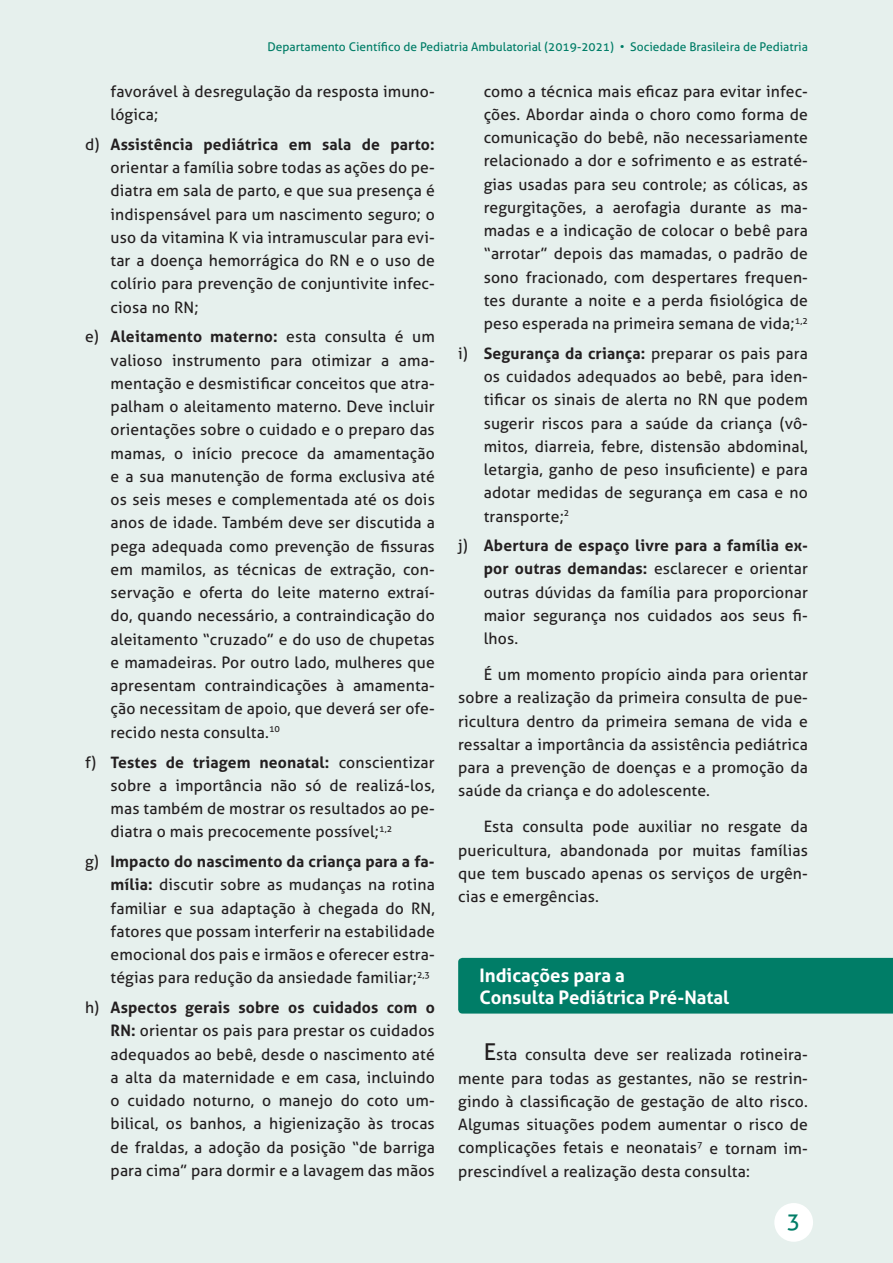
<style>
.page{position:relative;width:893px;height:1263px;background:#e6f0ed}
.page>*{position:absolute;margin:0;border:0;box-sizing:border-box;transform-origin:0 0}
.t1{font:22.5px "Aller";color:#007d67}
.t2{font:700 18.6px/22.4px "Aller";color:#fff}
.t3{font:15.75px/23.2px "Aller";letter-spacing:.01em;color:#231f20;text-align:justify}
.t4{font:12px "Aller";color:#007d67}
.s1{font-weight:700}
.s2{font-size:23.25px}
</style>
<div class="page">
<div style="left:774px;top:1203px;width:39px;height:39px;background:#fff;border-radius:50%"></div>
<div style="left:458px;top:958px;width:435px;height:55px;background:#007d67"></div>
<p class="t4" style="left:267px;top:39px;width:542px">Departamento Científico de Pediatria Ambulatorial (2019-2021) • Sociedade Brasileira de Pediatria</p>
<p class="t3" style="left:111px;top:79px;width:326px">favorável à desregulação da resposta imuno&shy;lógica;</p>
<p class="t3" style="left:111px;top:132px;width:326px;text-indent:-26px">d) <span class="s1">Assistência pediátrica em sala de parto: </span>orientar a família sobre todas as ações do pe&shy;diatra em sala de parto, e que sua presença é indispensável para um nascimento seguro; o uso da vitamina K via intramuscular para evi&shy;tar a doença hemorrágica do RN e o uso de colírio para prevenção de conjuntivite infec&shy;ciosa no RN;</p>
<p class="t3" style="left:111px;top:325px;width:326px;text-indent:-26px">e) <span class="s1">Aleitamento materno:</span> esta consulta é um valioso instrumento para otimizar a ama&shy;mentação e desmistificar conceitos que atra&shy;palham o aleitamento materno. Deve incluir orientações sobre o cuidado e o preparo das mamas, o início precoce da amamentação e a sua manutenção de forma exclusiva até os seis meses e complementada até os dois anos de idade. Também deve ser discutida a pega adequada como prevenção de fissuras em mamilos, as técnicas de extração, con&shy;servação e oferta do leite materno extraí&shy;do, quando necessário, a contraindicação do aleitamento “cruzado” e do uso de chupetas e mamadeiras. Por outro lado, mulheres que apresentam contraindicações à amamenta&shy;ção necessitam de apoio, que deverá ser ofe&shy;recido nesta consulta.<sup>10</sup></p>
<p class="t3" style="left:111px;top:750px;width:326px;text-indent:-26px">f) <span class="s1">Testes de triagem neonatal:</span> conscientizar sobre a importância não só de realizá-los, mas também de mostrar os resultados ao pe&shy;diatra o mais precocemente possível;<sup>1,2</sup></p>
<p class="t3" style="left:111px;top:850px;width:326px;text-indent:-26px">g) <span class="s1">Impacto do nascimento da criança para a fa&shy;mília:</span> discutir sobre as mudanças na rotina familiar e sua adaptação à chegada do RN, fatores que possam interferir na estabilidade emocional dos pais e irmãos e oferecer estra&shy;tégias para redução da ansiedade familiar;<sup>2,3</sup></p>
<p class="t3" style="left:111px;top:996px;width:326px;text-indent:-26px">h) <span class="s1">Aspectos gerais sobre os cuidados com o RN:</span> orientar os pais para prestar os cuidados adequados ao bebê, desde o nascimento até a alta da maternidade e em casa, incluindo o cuidado noturno, o manejo do coto um&shy;bilical, os banhos, a higienização às trocas de fraldas, a adoção da posição “de barriga para cima” para dormir e a lavagem das mãos</p>
<p class="t3" style="left:484px;top:79px;width:326px">como a técnica mais eficaz para evitar infec&shy;ções. Abordar ainda o choro como forma de comunicação do bebê, não necessariamente relacionado a dor e sofrimento e as estraté&shy;gias usadas para seu controle; as cólicas, as regurgitações, a aerofagia durante as ma&shy;madas e a indicação de colocar o bebê para “arrotar” depois das mamadas, o padrão de sono fracionado, com despertares frequen&shy;tes durante a noite e a perda fisiológica de peso esperada na primeira semana de vida;<sup>1,2</sup></p>
<p class="t3" style="left:484px;top:342px;width:326px;text-indent:-26px">i) <span class="s1">Segurança da criança:</span> preparar os pais para os cuidados adequados ao bebê, para iden&shy;tificar os sinais de alerta no RN que podem sugerir riscos para a saúde da criança (vô&shy;mitos, diarreia, febre, distensão abdominal, letargia, ganho de peso insuficiente) e para adotar medidas de segurança em casa e no transporte;<sup>2</sup></p>
<p class="t3" style="left:484px;top:534px;width:326px;text-indent:-26px">j) <span class="s1">Abertura de espaço livre para a família ex&shy;por outras demandas:</span> esclarecer e orientar outras dúvidas da família para proporcionar maior segurança nos cuidados aos seus fi&shy;lhos.</p>
<p class="t3" style="left:458px;top:663px;width:351px;text-indent:26px">É um momento propício ainda para orientar sobre a realização da primeira consulta de pue&shy;ricultura dentro da primeira semana de vida e ressaltar a importância da assistência pediátrica para a prevenção de doenças e a promoção da saúde da criança e do adolescente.</p>
<p class="t3" style="left:458px;top:815px;width:351px;text-indent:26px">Esta consulta pode auxiliar no resgate da puericultura, abandonada por muitas famílias que tem buscado apenas os serviços de urgên&shy;cias e emergências.</p>
<p class="t2" style="left:479px;top:964px;width:251px">Indicações para a<br>Consulta Pediátrica Pré-Natal</p>
<p class="t3" style="left:458px;top:1043px;width:351px;text-indent:26px"><span class="s2">E</span>sta consulta deve ser realizada rotineira&shy;mente para todas as gestantes, não se restrin&shy;gindo à classificação de gestação de alto risco.<br>Algumas situações podem aumentar o risco de complicações fetais e neonatais<sup>7</sup> e tornam im&shy;prescindível a realização desta consulta:</p>
<h1 class="t1" style="left:787px;top:1207px;width:15px">3</h1>
</div>
